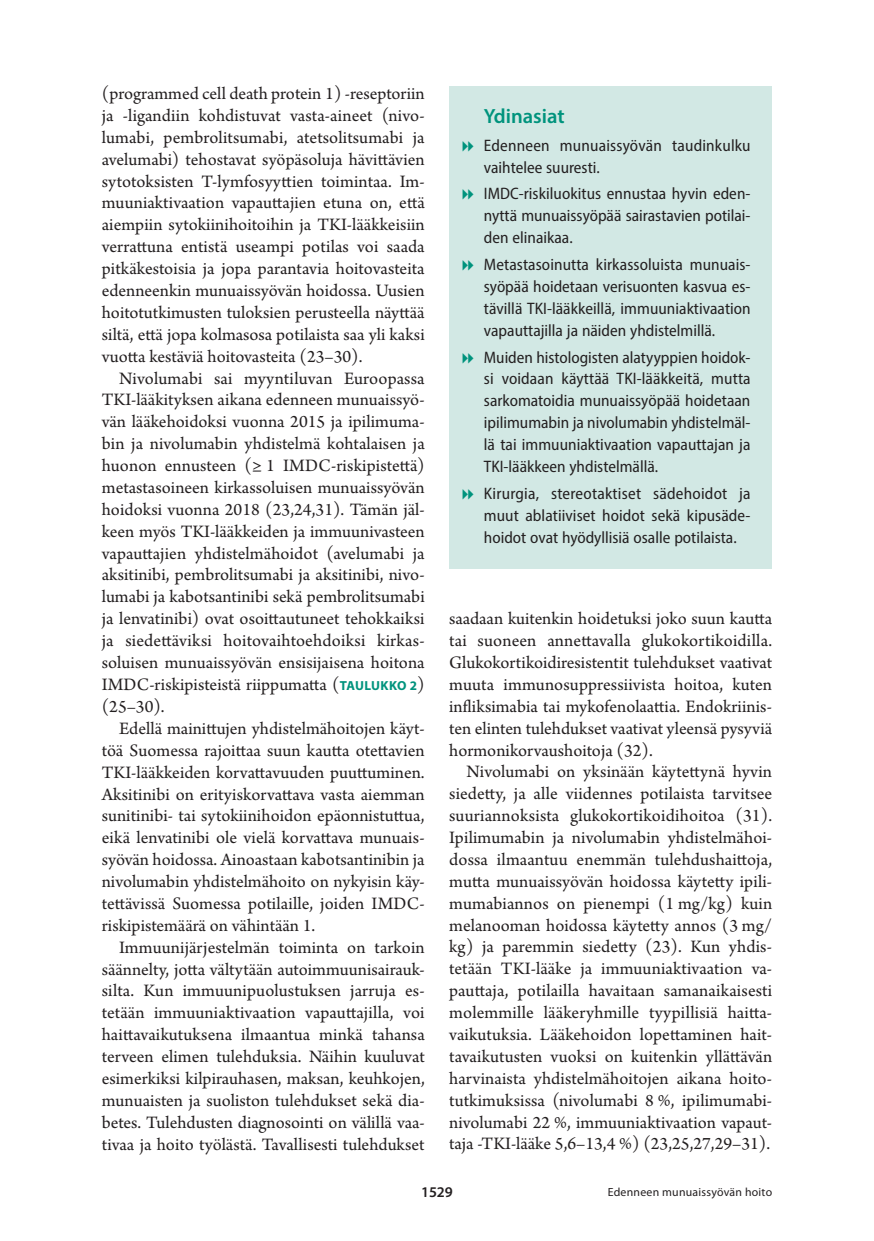
<style>
.page{position:relative;width:874px;height:1241px;background:#fff}
.page>*{position:absolute;margin:0;border:0;box-sizing:border-box;transform-origin:0 0}
.t1{font:600 20.65px "Myriad Pro";color:#00937d}
.t2{font:18.38px/21.9px "Arno Pro";color:#231f20;text-align:justify}
.t3{font:semi-condensed 16.62px/21.9px "Myriad Pro";color:#231f20;text-align:justify}
.t4{font:600 14.88px "Myriad Pro";color:#231f20}
.t5{font:11.9px "Myriad Pro";letter-spacing:.02em;color:#231f20}
.s1{font-family:"Myriad Pro";font-weight:700;font-size:13.12px;color:#00937d}
</style>
<div class="page">
<div style="left:449px;top:86px;width:322px;height:482px;background:#d2e8e4"></div>
<p class="t2" style="left:102px;top:84px;width:324px">(programmed cell death protein 1) ‑reseptoriin ja ‑ligandiin kohdistuvat vasta-aineet (nivo&shy;lumabi, pembrolitsumabi, atetsolitsumabi ja avelumabi) tehostavat syöpäsoluja hävittävien sytotoksisten T-lymfosyyttien toimintaa. Im&shy;muuniaktivaation vapauttajien etuna on, että aiempiin sytokiinihoitoihin ja TKI-lääkkeisiin verrattuna entistä useampi potilas voi saada pitkäkestoisia ja jopa parantavia hoitovasteita edenneenkin munuaissyövän hoidossa. Uusien hoitotutkimusten tuloksien perusteella näyttää siltä, että jopa kolmasosa potilaista saa yli kaksi vuotta kestäviä hoitovasteita (23–30).</p>
<p class="t2" style="left:102px;top:368px;width:324px;text-indent:17px">Nivolumabi sai myyntiluvan Euroopassa TKI-lääkityksen aikana edenneen munuaissyö&shy;vän lääkehoidoksi vuonna 2015 ja ipilimuma&shy;bin ja nivolumabin yhdistelmä kohtalaisen ja huonon ennusteen (≥ 1 IMDC-riskipistettä) metastasoineen kirkassoluisen munuaissyövän hoidoksi vuonna 2018 (23,24,31). Tämän jäl&shy;keen myös TKI-lääkkeiden ja immuunivasteen vapauttajien yhdistelmähoidot (avelumabi ja aksitinibi, pembrolitsumabi ja aksitinibi, nivo&shy;lumabi ja kabotsantinibi sekä pembrolitsumabi ja lenvatinibi) ovat osoittautuneet tehokkaiksi ja siedettäviksi hoitovaihtoehdoiksi kirkas&shy;soluisen munuaissyövän ensisijaisena hoitona IMDC-riskipisteistä riippumatta (<span class="s1">TAULUKKO 2</span>) (25–30).</p>
<p class="t2" style="left:102px;top:718px;width:324px;text-indent:17px">Edellä mainittujen yhdistelmähoitojen käyt&shy;töä Suomessa rajoittaa suun kautta otettavien TKI-lääkkeiden korvattavuuden puuttuminen.<br>Aksitinibi on erityiskorvattava vasta aiemman sunitinibi- tai sytokiinihoidon epäonnistuttua, eikä lenvatinibi ole vielä korvattava munuais&shy;syövän hoidossa. Ainoastaan kabotsantinibin ja nivolumabin yhdistelmähoito on nykyisin käy&shy;tettävissä Suomessa potilaille, joiden IMDC&shy;riskipistemäärä on vähintään 1.</p>
<p class="t2" style="left:102px;top:937px;width:324px;text-indent:17px">Immuunijärjestelmän toiminta on tarkoin säännelty, jotta vältytään autoimmuunisairauk&shy;silta. Kun immuunipuolustuksen jarruja es&shy;tetään immuuniaktivaation vapauttajilla, voi haittavaikutuksena ilmaantua minkä tahansa terveen elimen tulehduksia. Näihin kuuluvat esimerkiksi kilpirauhasen, maksan, keuhkojen, munuaisten ja suoliston tulehdukset sekä dia&shy;betes. Tulehdusten diagnosointi on välillä vaa&shy;tivaa ja hoito työlästä. Tavallisesti tulehdukset</p>
<p class="t1" style="left:483px;top:102px;width:82px">Ydinasiat</p>
<p class="t3" style="left:483px;top:134px;width:268px">Edenneen munuaissyövän taudinkulku vaihtelee suuresti.</p>
<p class="t3" style="left:483px;top:183px;width:268px">IMDC-riskiluokitus ennustaa hyvin eden&shy;nyttä munuaissyöpää sairastavien potilai&shy;den elinaikaa.</p>
<p class="t3" style="left:483px;top:253px;width:268px">Metastasoinutta kirkassoluista munuais&shy;syöpää hoidetaan verisuonten kasvua es&shy;tävillä TKI-lääkkeillä, immuuniaktivaation vapauttajilla ja näiden yhdistelmillä.</p>
<p class="t3" style="left:483px;top:346px;width:268px">Muiden histologisten alatyyppien hoidok&shy;si voidaan käyttää TKI-lääkkeitä, mutta sarkomatoidia munuaissyöpää hoidetaan ipilimumabin ja nivolumabin yhdistelmäl&shy;lä tai immuuniaktivaation vapauttajan ja TKI-lääkkeen yhdistelmällä.</p>
<p class="t3" style="left:483px;top:482px;width:268px">Kirurgia, stereotaktiset sädehoidot ja muut ablatiiviset hoidot sekä kipusäde&shy;hoidot ovat hyödyllisiä osalle potilaista.</p>
<p class="t2" style="left:449px;top:608px;width:324px">saadaan kuitenkin hoidetuksi joko suun kautta tai suoneen annettavalla glukokortikoidilla.<br>Glukokortikoidiresistentit tulehdukset vaativat muuta immunosuppressiivista hoitoa, kuten infliksimabia tai mykofenolaattia. Endokriinis&shy;ten elinten tulehdukset vaativat yleensä pysyviä hormonikorvaushoitoja (32).</p>
<p class="t2" style="left:449px;top:761px;width:324px;text-indent:17px">Nivolumabi on yksinään käytettynä hyvin siedetty, ja alle viidennes potilaista tarvitsee suuriannoksista glukokortikoidihoitoa (31).<br>Ipilimumabin ja nivolumabin yhdistelmähoi&shy;dossa ilmaantuu enemmän tulehdushaittoja, mutta munuaissyövän hoidossa käytetty ipili&shy;mumabiannos on pienempi (1 mg/kg) kuin melanooman hoidossa käytetty annos (3 mg/ kg) ja paremmin siedetty (23). Kun yhdis&shy;tetään TKI-lääke ja immuuniaktivaation va&shy;pauttaja, potilailla havaitaan samanaikaisesti molemmille lääkeryhmille tyypillisiä haitta&shy;vaikutuksia. Lääkehoidon lopettaminen hait&shy;tavaikutusten vuoksi on kuitenkin yllättävän harvinaista yhdistelmähoitojen aikana hoito&shy;tutkimuksissa (nivolumabi 8 %, ipilimumabi&shy;nivolumabi 22 %, immuuniaktivaation vapaut&shy;taja ‑TKI-lääke 5,6–13,4 %) (23,25,27,29–31).</p>
<p class="t5" style="left:607px;top:1184px;width:166px">Edenneen munuaissyövän hoito</p>
<p class="t4" style="left:421px;top:1182px;width:33px">1529</p>
</div>
